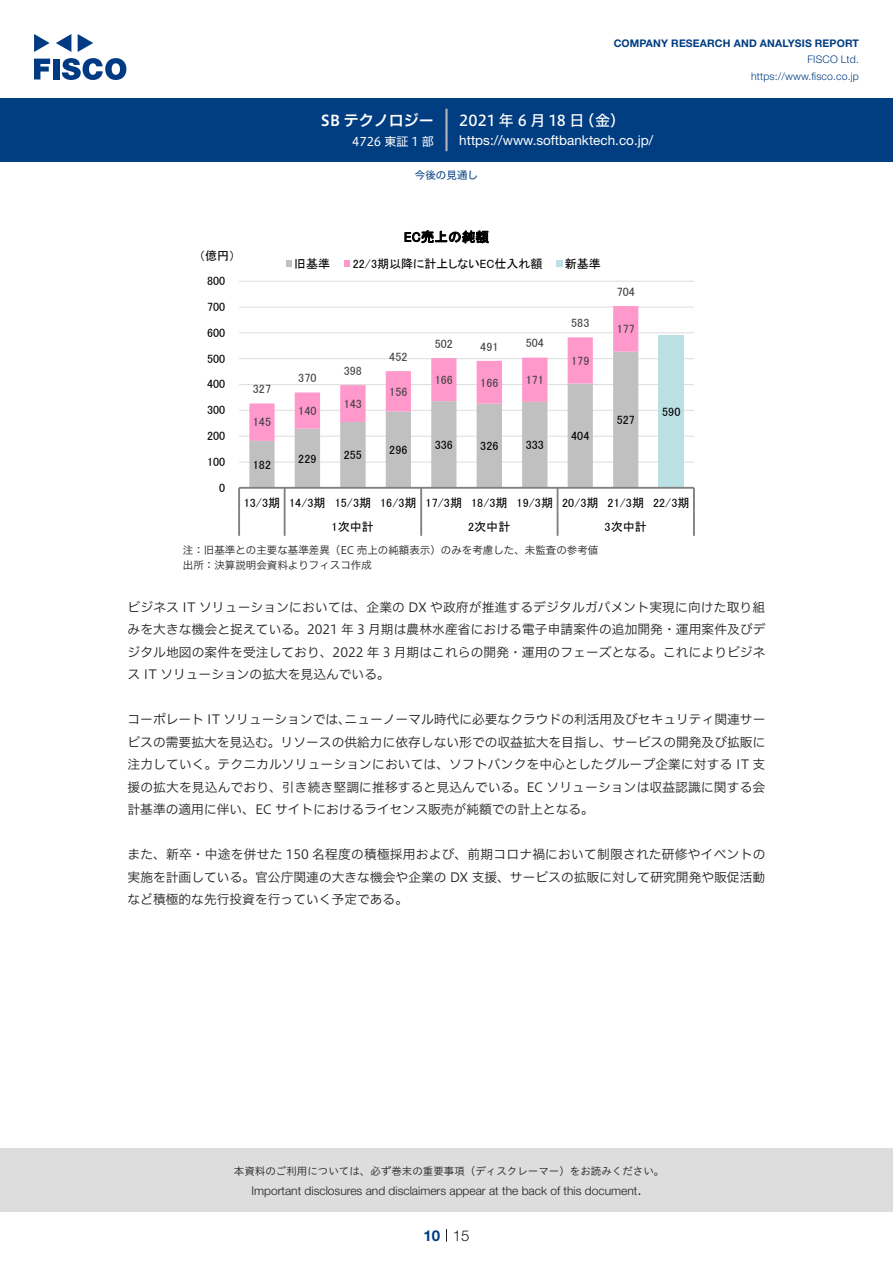
<style>
.page{position:relative;width:893px;height:1263px;background:#fff}
.page>*{position:absolute;margin:0;border:0;box-sizing:border-box;transform-origin:0 0}
.t1{font:15px "Hiragino UD Sans F Std N W5";color:#fff}
.t2{font:15px "Hiragino UD Sans F Std N W6";color:#fff}
.t3{font:300 15px "Helvetica Neue LT Std";color:#231f20}
.t4{font:700 15px "Helvetica Neue LT Std";color:#003d81}
.t5{font:13.5px "Helvetica Neue LT Std";color:#fff}
.t6{font:13.5px "MS P Gothic";letter-spacing:.01em;color:#000}
.t7{font:12.75px/22.5px "Hiragino UD Sans F Std N W3";color:#231f20;text-align:justify}
.t8{font:12.15px "MS P Gothic";letter-spacing:.005em;color:#000}
.t9{font:12.15px "MS P Gothic";letter-spacing:.005em;color:#404040}
.t10{font:12px "MS P Gothic";letter-spacing:.005em;color:#000}
.t11{font:300 12px "Helvetica Neue LT Std";color:#231f20}
.t12{font:12px "MS P Gothic";letter-spacing:.005em;color:#404040}
.t13{font:12px "Hiragino UD Sans F Std N W4";color:#fff}
.t14{font:10.5px/15px "Hiragino UD Sans F Std N W3";color:#231f20}
.t15{font:10.5px "Hiragino UD Sans Std W3";color:#231f20}
.t16{font:700 10.5px "Helvetica Neue LT Std";letter-spacing:.015em;color:#003d81}
.t17{font:300 10.5px/16.5px "Helvetica Neue LT Std";letter-spacing:.015em;color:#003d81;text-align:right}
.t18{font:10.5px "Hiragino UD Sans F Std N W4";color:#003d81}
</style>
<div class="page">
<div style="left:0;top:1148px;width:893px;height:64px;background:#ddd"></div>
<svg style="left:34px;top:59px;width:16px;height:20px"></svg>
<div style="left:53px;top:59px;width:6px;height:20px;background:#003a83"></div>
<svg style="left:62px;top:58px;width:64px;height:22px"></svg>
<svg style="left:34px;top:34px;width:16px;height:18px"></svg>
<svg style="left:78px;top:34px;width:15px;height:18px"></svg>
<svg style="left:56px;top:34px;width:15px;height:18px"></svg>
<div style="left:0;top:98px;width:893px;height:64px;background:#003d81"></div>
<hr style="left:445px;top:109px;width:3px;height:42px;background:#b5b5b6">
<svg style="left:446px;top:1229px;width:1px;height:13px"></svg>
<hr style="left:239px;top:462px;width:455px;height:1px;background:#ddd">
<hr style="left:239px;top:436px;width:455px;height:1px;background:#ddd">
<hr style="left:239px;top:410px;width:455px;height:1px;background:#ddd">
<hr style="left:239px;top:384px;width:455px;height:1px;background:#ddd">
<hr style="left:239px;top:358px;width:455px;height:1px;background:#ddd">
<hr style="left:239px;top:332px;width:455px;height:1px;background:#ddd">
<hr style="left:239px;top:307px;width:455px;height:1px;background:#ddd">
<hr style="left:239px;top:281px;width:455px;height:1px;background:#ddd">
<svg style="left:249px;top:441px;width:389px;height:46px;fill:#c0c0c0"></svg>
<svg style="left:249px;top:306px;width:389px;height:135px"></svg>
<div style="left:658px;top:335px;width:26px;height:153px;background:#bbe0e3"></div>
<hr style="left:239px;top:487px;width:455px;height:2px;background:#808080">
<hr style="left:238px;top:488px;width:2px;height:24px;background:#808080">
<hr style="left:284px;top:488px;width:2px;height:24px;background:#808080">
<hr style="left:420px;top:488px;width:2px;height:24px;background:#808080">
<hr style="left:693px;top:488px;width:2px;height:24px;background:#808080">
<hr style="left:238px;top:512px;width:2px;height:24px;background:#808080">
<hr style="left:284px;top:512px;width:2px;height:24px;background:#808080">
<hr style="left:420px;top:512px;width:2px;height:24px;background:#808080">
<svg style="left:557px;top:489px;width:1px;height:47px"></svg>
<hr style="left:693px;top:512px;width:2px;height:24px;background:#808080">
<svg style="left:286px;top:261px;width:5px;height:6px"></svg>
<svg style="left:344px;top:261px;width:6px;height:6px"></svg>
<svg style="left:556px;top:261px;width:6px;height:6px"></svg>
<p class="t2" style="left:321px;top:109px;width:114px">SB テクノロジー</p>
<p class="t13" style="left:352px;top:132px;width:83px">4726 東証 1 部</p>
<p class="t16" style="left:614px;top:37px;width:247px">COMPANY RESEARCH AND ANALYSIS REPORT</p>
<p class="t17" style="left:751px;top:51px;width:109px">FISCO Ltd. https://www.fisco.co j p.</p>
<p class="t1" style="left:580px;top:109px;width:47px">（金(</p>
<p class="t1" style="left:459px;top:109px;width:127px">2021 年 6 月 18 日</p>
<p class="t5" style="left:459px;top:132px;width:195px">https://www.softbanktech.co j p. /</p>
<p class="t18" style="left:415px;top:167px;width:64px">今後の見通し</p>
<p class="t8" style="left:199px;top:249px;width:38px">（億円(</p>
<p class="t10" style="left:207px;top:275px;width:20px">800</p>
<p class="t10" style="left:207px;top:301px;width:20px">700</p>
<p class="t8" style="left:207px;top:326px;width:20px">600</p>
<p class="t10" style="left:207px;top:352px;width:20px">500</p>
<p class="t10" style="left:207px;top:378px;width:20px">400</p>
<p class="t10" style="left:207px;top:404px;width:20px">300</p>
<p class="t8" style="left:207px;top:430px;width:20px">200</p>
<p class="t10" style="left:207px;top:456px;width:20px">100</p>
<p class="t10" style="left:219px;top:482px;width:8px">0</p>
<p class="t12" style="left:253px;top:383px;width:20px">327</p>
<p class="t9" style="left:253px;top:416px;width:20px">145</p>
<p class="t10" style="left:253px;top:458px;width:20px">182</p>
<p class="t6" style="left:404px;top:230px;width:86px">EC売上の純額</p>
<p class="t10" style="left:294px;top:257px;width:38px">旧基準</p>
<p class="t10" style="left:353px;top:257px;width:192px">22/3期以降に計上しないEC仕入れ額</p>
<p class="t10" style="left:565px;top:257px;width:38px">新基準</p>
<p class="t9" style="left:617px;top:285px;width:20px">704</p>
<p class="t12" style="left:571px;top:317px;width:20px">583</p>
<p class="t12" style="left:617px;top:323px;width:20px">177</p>
<p class="t12" style="left:435px;top:338px;width:20px">502</p>
<p class="t12" style="left:480px;top:340px;width:20px">491</p>
<p class="t12" style="left:526px;top:337px;width:20px">504</p>
<p class="t12" style="left:298px;top:372px;width:20px">370</p>
<p class="t12" style="left:344px;top:364px;width:20px">398</p>
<p class="t12" style="left:389px;top:351px;width:20px">452</p>
<p class="t12" style="left:389px;top:385px;width:20px">156</p>
<p class="t12" style="left:435px;top:374px;width:20px">166</p>
<p class="t12" style="left:480px;top:376px;width:20px">166</p>
<p class="t12" style="left:526px;top:374px;width:20px">171</p>
<p class="t12" style="left:571px;top:354px;width:20px">179</p>
<p class="t12" style="left:298px;top:405px;width:20px">140</p>
<p class="t12" style="left:344px;top:397px;width:20px">143</p>
<p class="t10" style="left:617px;top:414px;width:20px">527</p>
<p class="t10" style="left:298px;top:452px;width:20px">229</p>
<p class="t10" style="left:344px;top:449px;width:20px">255</p>
<p class="t10" style="left:389px;top:444px;width:20px">296</p>
<p class="t10" style="left:435px;top:438px;width:20px">336</p>
<p class="t10" style="left:480px;top:440px;width:20px">326</p>
<p class="t10" style="left:526px;top:439px;width:20px">333</p>
<p class="t10" style="left:571px;top:430px;width:20px">404</p>
<p class="t8" style="left:662px;top:405px;width:20px">590</p>
<p class="t10" style="left:244px;top:497px;width:38px">13/3期</p>
<p class="t10" style="left:289px;top:497px;width:38px">14/3期</p>
<p class="t10" style="left:335px;top:497px;width:38px">15/3期</p>
<p class="t10" style="left:332px;top:521px;width:44px">1次中計</p>
<p class="t10" style="left:380px;top:497px;width:38px">16/3期</p>
<p class="t10" style="left:426px;top:497px;width:38px">17/3期</p>
<p class="t10" style="left:471px;top:497px;width:38px">18/3期</p>
<p class="t10" style="left:517px;top:497px;width:38px">19/3期</p>
<p class="t10" style="left:562px;top:497px;width:38px">20/3期</p>
<p class="t10" style="left:608px;top:497px;width:38px">21/3期</p>
<p class="t10" style="left:653px;top:497px;width:38px">22/3期</p>
<p class="t10" style="left:468px;top:521px;width:44px">2次中計</p>
<p class="t10" style="left:605px;top:521px;width:44px">3次中計</p>
<p class="t14" style="left:183px;top:541px;width:417px">注：旧基準との主要な基準差異（EC 売上の純額表示）のみを考慮した、未監査の参考値出所：決算説明会資料よりフィスコ作成</p>
<p class="t7" style="left:128px;top:595px;width:639px">ビジネス IT ソリューションにおいては、企業の DX や政府が推進するデジタルガバメント実現に向けた取り組みを大きな機会と捉えている。2021 年 3 月期は農林水産省における電子申請案件の追加開発・運用案件及びデジタル地図の案件を受注しており、2022 年 3 月期はこれらの開発・運用のフェーズとなる。これによりビジネス IT ソリューションの拡大を見込んでいる。</p>
<p class="t7" style="left:345px;top:707px;width:422px">ニューノーマル時代に必要なクラウドの利活用及びセキュリティ関連サー</p>
<p class="t7" style="left:128px;top:707px;width:639px;text-align:left">コーポレート IT ソリューションでは、<br>ビスの需要拡大を見込む。リソースの供給力に依存しない形での収益拡大を目指し、サービスの開発及び拡販に注力していく。テクニカルソリューションにおいては、ソフトバンクを中心としたグループ企業に対する IT 支援の拡大を見込んでおり、引き続き堅調に推移すると見込んでいる。EC ソリューションは収益認識に関する会計基準の適用に伴い、EC サイトにおけるライセンス販売が純額での計上となる。</p>
<p class="t7" style="left:128px;top:842px;width:639px">また、新卒・中途を併せた 150 名程度の積極採用および、前期コロナ禍において制限された研修やイベントの実施を計画している。官公庁関連の大きな機会や企業の DX 支援、サービスの拡販に対して研究開発や販促活動など積極的な先行投資を行っていく予定である。</p>
<p class="t15" style="left:234px;top:1163px;width:432px">本資料のご利用については、必ず巻末の重要事項（ディスクレーマー）をお読みください。</p>
<p class="t3" style="left:637px;top:1180px;width:6px">.</p>
<p class="t11" style="left:251px;top:1183px;width:387px">Important disclosures and disclaimers appear at the back of this document</p>
<p class="t4" style="left:423px;top:1226px;width:18px">10</p>
<p class="t3" style="left:453px;top:1226px;width:18px">15</p>
</div>
